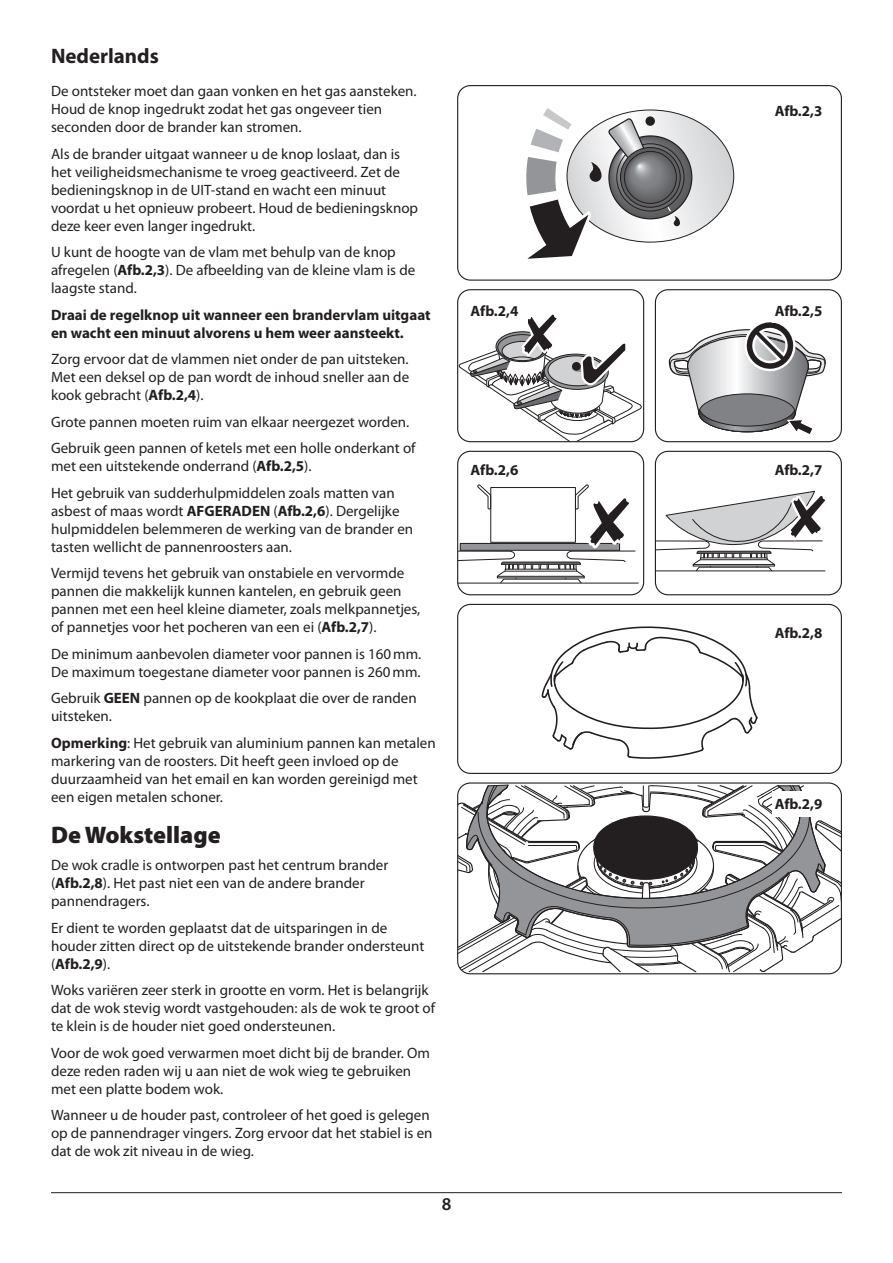
<style>
.page{position:relative;width:893px;height:1263px;background:#fff}
.page>*{position:absolute;margin:0;border:0;box-sizing:border-box;transform-origin:0 0}
.Heading_2{font:900 24px "Myriad Pro";color:#231f20}
.t1{font:700 21px "Myriad Pro";color:#231f20}
.t2{font:600 18px "Myriad Pro";color:#231f20}
.Body{font:15px/18px "Myriad Pro";color:#231f20}
.Body-2{font:700 15px/18px "Myriad Pro";color:#231f20}
.s1{font-weight:700}
</style>
<div class="page">
<hr style="left:51px;top:1192px;width:791px;height:1px;background:#231f20">
<svg style="left:669px;top:322px;width:156px;height:112px"></svg>
<div style="left:655px;top:289px;width:187px;height:153px;border:1px solid #231f20;border-radius:13px"></div>
<svg style="left:458px;top:314px;width:186px;height:128px"></svg>
<div style="left:457px;top:289px;width:187px;height:153px;border:1px solid #231f20;border-radius:13px"></div>
<svg style="left:526px;top:108px;width:208px;height:151px"></svg>
<div style="left:457px;top:85px;width:385px;height:196px;border:1px solid #231f20;border-radius:13px"></div>
<svg style="left:459px;top:484px;width:180px;height:100px"></svg>
<div style="left:457px;top:451px;width:187px;height:144px;border:1px solid #231f20;border-radius:13px"></div>
<svg style="left:657px;top:490px;width:169px;height:82px"></svg>
<div style="left:655px;top:451px;width:187px;height:144px;border:1px solid #231f20;border-radius:13px"></div>
<svg style="left:542px;top:626px;width:216px;height:133px"></svg>
<div style="left:457px;top:604px;width:385px;height:170px;border:1px solid #231f20;border-radius:13px"></div>
<svg style="left:458px;top:784px;width:383px;height:190px"></svg>
<div style="left:457px;top:782px;width:385px;height:192px;border:1px solid #231f20;border-radius:13px"></div>
<div style="left:468px;top:298px;width:59px;height:25px;background:#fff"></div>
<div style="left:772px;top:298px;width:59px;height:25px;background:#fff"></div>
<div style="left:772px;top:791px;width:59px;height:25px;background:#fff"></div>
<h2 class="t1" style="left:51px;top:42px;width:109px">Nederlands</h2>
<p class="Body" style="left:51px;top:82px;width:367px">De ontsteker moet dan gaan vonken en het gas aansteken.<br>Houd de knop ingedrukt zodat het gas ongeveer tien seconden door de brander kan stromen.</p>
<p class="Body" style="left:51px;top:145px;width:369px">Als de brander uitgaat wanneer u de knop loslaat, dan is het veiligheidsmechanisme te vroeg geactiveerd. Zet de bedieningsknop in de UIT-stand en wacht een minuut voordat u het opnieuw probeert. Houd de bedieningsknop deze keer even langer ingedrukt.</p>
<p class="Body" style="left:51px;top:243px;width:366px">U kunt de hoogte van de vlam met behulp van de knop afregelen (<span class="s1">Afb.2,3</span>). De afbeelding van de kleine vlam is de laagste stand.</p>
<p class="Body-2" style="left:51px;top:305px;width:381px">Draai de regelknop uit wanneer een brandervlam uitgaat en wacht een minuut alvorens u hem weer aansteekt.</p>
<p class="Body" style="left:51px;top:350px;width:360px;text-align:justify">Zorg ervoor dat de vlammen niet onder de pan uitsteken.<br>Met een deksel op de pan wordt de inhoud sneller aan de kook gebracht (<span class="s1">Afb.2,4</span>).</p>
<p class="Body" style="left:51px;top:413px;width:360px">Grote pannen moeten ruim van elkaar neergezet worden.</p>
<p class="Body" style="left:51px;top:439px;width:366px">Gebruik geen pannen of ketels met een holle onderkant of met een uitstekende onderrand (<span class="s1">Afb.2,5</span>).</p>
<p class="Body" style="left:51px;top:484px;width:364px">Het gebruik van sudderhulpmiddelen zoals matten van asbest of maas wordt <span class="s1">AFGERADEN</span> (<span class="s1">Afb.2,6</span>). Dergelijke hulpmiddelen belemmeren de werking van de brander en tasten wellicht de pannenroosters aan.</p>
<p class="Body" style="left:51px;top:564px;width:371px">Vermijd tevens het gebruik van onstabiele en vervormde pannen die makkelijk kunnen kantelen, en gebruik geen pannen met een heel kleine diameter, zoals melkpannetjes, of pannetjes voor het pocheren van een ei (<span class="s1">Afb.2,7</span>).</p>
<p class="Body" style="left:51px;top:645px;width:372px">De minimum aanbevolen diameter voor pannen is 160mm.<br>De maximum toegestane diameter voor pannen is 260mm.</p>
<p class="Body" style="left:51px;top:689px;width:367px">Gebruik <span class="s1">GEEN</span> pannen op de kookplaat die over de randen uitsteken.</p>
<p class="Body" style="left:51px;top:734px;width:386px"><span class="s1">Opmerking</span>: Het gebruik van aluminium pannen kan metalen markering van de roosters. Dit heeft geen invloed op de duurzaamheid van het email en kan worden gereinigd met een eigen metalen schoner.</p>
<p class="Heading_2" style="left:51px;top:822px;width:171px">De Wokstellage</p>
<p class="Body" style="left:51px;top:856px;width:339px">De wok cradle is ontworpen past het centrum brander (<span class="s1">Afb.2,8</span>). Het past niet een van de andere brander pannendragers.</p>
<p class="Body" style="left:51px;top:918px;width:375px">Er dient te worden geplaatst dat de uitsparingen in de houder zitten direct op de uitstekende brander ondersteunt (<span class="s1">Afb.2,9</span>).</p>
<p class="Body" style="left:51px;top:981px;width:386px">Woks variëren zeer sterk in grootte en vorm. Het is belangrijk dat de wok stevig wordt vastgehouden: als de wok te groot of te klein is de houder niet goed ondersteunen.</p>
<p class="Body" style="left:51px;top:1043px;width:380px">Voor de wok goed verwarmen moet dicht bij de brander. Om deze reden raden wij u aan niet de wok wieg te gebruiken met een platte bodem wok.</p>
<p class="Body" style="left:51px;top:1106px;width:383px">Wanneer u de houder past, controleer of het goed is gelegen op de pannendrager vingers. Zorg ervoor dat het stabiel is en dat de wok zit niveau in de wieg.</p>
<p class="t2" style="left:442px;top:1192px;width:11px">8</p>
<p class="Body-2" style="left:471px;top:301px;width:49px">Afb.2,4</p>
<p class="Body-2" style="left:471px;top:461px;width:49px">Afb.2,6</p>
<p class="Body-2" style="left:775px;top:101px;width:49px">Afb.2,3</p>
<p class="Body-2" style="left:775px;top:301px;width:49px">Afb.2,5</p>
<p class="Body-2" style="left:775px;top:461px;width:49px">Afb.2,7</p>
<p class="Body-2" style="left:775px;top:623px;width:49px">Afb.2,8</p>
<p class="Body-2" style="left:775px;top:795px;width:49px">Afb.2,9</p>
</div>
